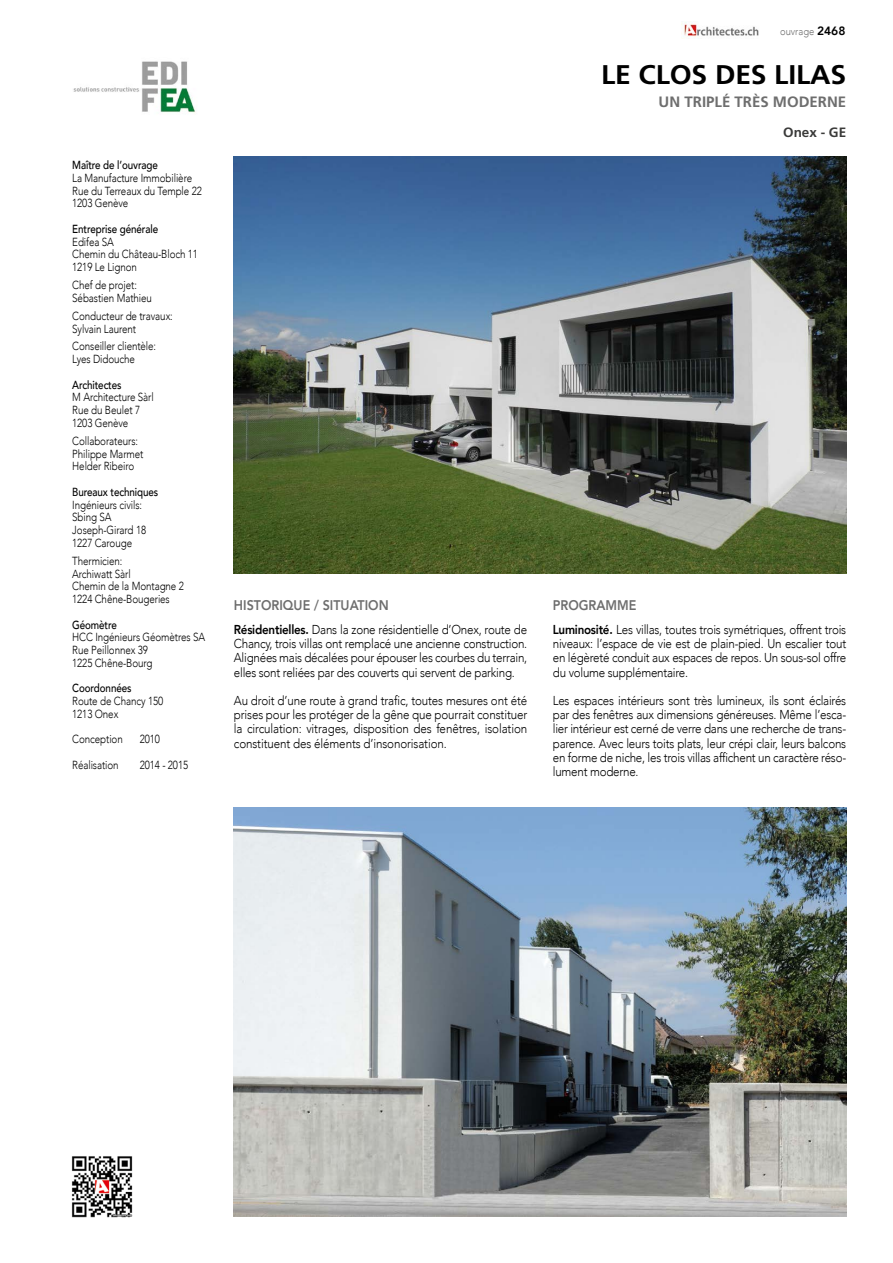
<style>
.page{position:relative;width:893px;height:1263px;background:#fff}
.page>*{position:absolute;margin:0;border:0;box-sizing:border-box;transform-origin:0 0}
.t1{font:700 27px "Frutiger";letter-spacing:-.005em;color:#000;scale:1.05 1}
.t2{font:700 15px "Frutiger";color:#6e6e6e}
.t3{font:800 13.95px "Avenir";color:#6e6e6e;scale:.9 1}
.t4{font:700 13.5px "Frutiger";color:#3a3a39}
.t5{font:300 12.9px/14.2px "Avenir";letter-spacing:-.02em;color:#000;text-align:justify;scale:.9 1}
.t6{font:300 11.7px/12.8px "Avenir";letter-spacing:-.01em;color:#000;scale:.84 1}
.t7{font:500 11.7px "Avenir";letter-spacing:-.01em;color:#000;scale:.84 1}
.t8{font:300 10.5px "Avenir";color:#6e6e6e;scale:.9 1}
.s1{font-weight:800;font-size:12px;color:#000}
.s2{font-weight:800}
</style>
<div class="page">
<img style="left:234px;top:157px;width:612px;height:416px">
<img style="left:71px;top:1156px;width:62px;height:62px">
<img style="left:681px;top:22px;width:78px;height:17px">
<img style="left:73px;top:61px;width:124px;height:52px">
<img style="left:234px;top:808px;width:612px;height:408px">
<p class="t7" style="left:72px;top:155px;width:104px">Maître de l’ouvrage</p>
<p class="t6" style="left:72px;top:171px;width:156px">La Manufacture Immobilière<br>Rue du Terreaux du Temple 22<br>1203 Genève</p>
<p class="t7" style="left:72px;top:219px;width:104px">Entreprise générale</p>
<p class="t6" style="left:72px;top:235px;width:151px">Edifea SA<br>Chemin du Château-Bloch 11<br>1219 Le Lignon</p>
<p class="t6" style="left:72px;top:279px;width:96px">Chef de projet:<br>Sébastien Mathieu</p>
<p class="t6" style="left:72px;top:309px;width:121px">Conducteur de travaux:<br>Sylvain Laurent</p>
<p class="t6" style="left:72px;top:340px;width:101px">Conseiller clientèle:<br>Lyes Didouche</p>
<p class="t7" style="left:72px;top:375px;width:60px">Architectes</p>
<p class="t6" style="left:72px;top:391px;width:99px">M Architecture Sàrl<br>Rue du Beulet 7<br>1203 Genève</p>
<p class="t6" style="left:72px;top:435px;width:86px">Collaborateurs:<br>Philippe Marmet<br>Helder Ribeiro</p>
<p class="t7" style="left:72px;top:482px;width:104px">Bureaux techniques</p>
<p class="t6" style="left:72px;top:498px;width:89px">Ingénieurs civils:<br>Sbing SA<br>Joseph-Girard 18<br>1227 Carouge</p>
<p class="t6" style="left:72px;top:555px;width:134px">Thermicien:<br>Archiwatt Sàrl<br>Chemin de la Montagne 2<br>1224 Chêne-Bougeries</p>
<p class="t7" style="left:72px;top:614px;width:55px">Géomètre</p>
<p class="t6" style="left:72px;top:631px;width:160px">HCC Ingénieurs Géomètres SA<br>Rue Peillonnex 39<br>1225 Chêne-Bourg</p>
<p class="t7" style="left:72px;top:678px;width:72px">Coordonnées</p>
<p class="t6" style="left:72px;top:695px;width:110px">Route de Chancy 150<br>1213 Onex</p>
<p class="t6" style="left:72px;top:733px;width:62px">Conception</p>
<p class="t6" style="left:140px;top:733px;width:26px">2010</p>
<p class="t6" style="left:72px;top:759px;width:57px">Réalisation</p>
<p class="t6" style="left:140px;top:759px;width:59px">2014 - 2015</p>
<p class="t8" style="left:780px;top:25px;width:74px">ouvrage <span class="s1">2468</span></p>
<h1 class="t1" style="left:601px;top:59px;width:235px">LE CLOS DES LILAS</h1>
<p class="t2" style="left:659px;top:93px;width:189px">UN TRIPLÉ TRÈS MODERNE</p>
<p class="t4" style="left:783px;top:124px;width:65px">Onex - GE</p>
<p class="t3" style="left:234px;top:593px;width:174px">HISTORIQUE / SITUATION</p>
<p class="t5" style="left:234px;top:622px;width:327px"><span class="s2">Résidentielles.</span> Dans la zone résidentielle d’Onex, route de Chancy, trois villas ont remplacé une ancienne construction.<br>Alignées mais décalées pour épouser les courbes du terrain, elles sont reliées par des couverts qui servent de parking.</p>
<p class="t5" style="left:234px;top:693px;width:327px">Au droit d’une route à grand trafic, toutes mesures ont été prises pour les protéger de la gêne que pourrait constituer la circulation: vitrages, disposition des fenêtres, isolation constituent des éléments d’insonorisation.</p>
<p class="t3" style="left:553px;top:593px;width:95px">PROGRAMME</p>
<p class="t5" style="left:553px;top:622px;width:328px"><span class="s2">Luminosité.</span> Les villas, toutes trois symétriques, offrent trois niveaux: l’espace de vie est de plain-pied. Un escalier tout en légèreté conduit aux espaces de repos. Un sous-sol offre du volume supplémentaire.</p>
<p class="t5" style="left:553px;top:693px;width:327px">Les espaces intérieurs sont très lumineux, ils sont éclairés par des fenêtres aux dimensions généreuses. Même l’esca&shy;lier intérieur est cerné de verre dans une recherche de trans&shy;parence. Avec leurs toits plats, leur crépi clair, leurs balcons en forme de niche, les trois villas affichent un caractère réso&shy;lument moderne.</p>
</div>
